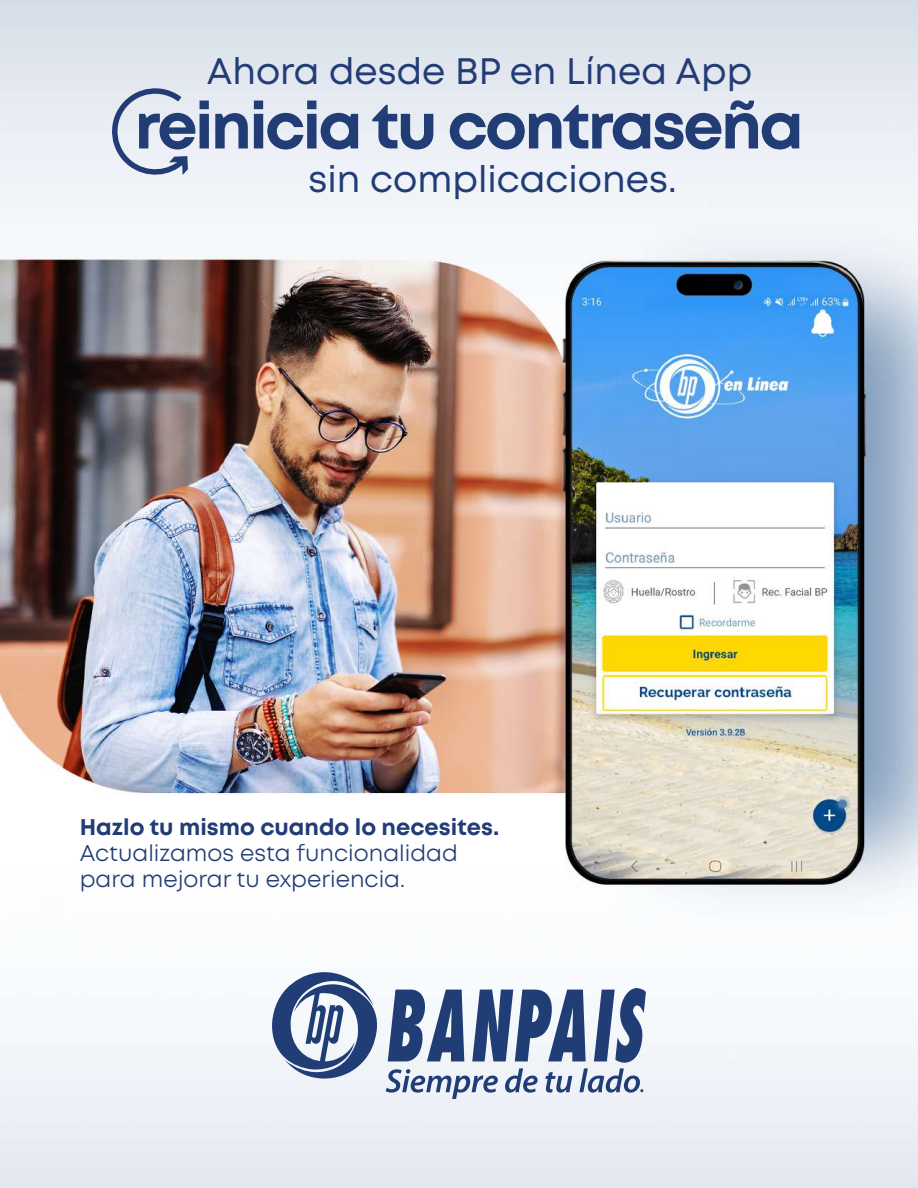
<style>
.page{position:relative;width:918px;height:1188px;background:#fff}
.page>*{position:absolute;margin:0;border:0;box-sizing:border-box;transform-origin:0 0}
.t1{font:700 64.2px "Mont";letter-spacing:-.04em;color:#223c75}
.t2{font:36.9px "Mont";color:#223c75}
.t3{font:36.75px "Mont";color:#223c75}
.t4{font:22.65px/25.8px "Mont";color:#223c75}
.t5{font:700 22.65px "Mont";color:#223c75}
</style>
<div class="page">
<img style="left:0;top:0;width:918px;height:1188px">
<svg style="left:105px;top:81px;width:86px;height:95px;background:#cdd4e2"></svg>
<svg style="left:272px;top:972px;width:374px;height:127px"></svg>
<h3 class="t3" style="left:207px;top:47px;width:547px">Ahora desde BP en Línea App</h3>
<h1 class="t1" style="left:135px;top:84px;width:671px">reinicia tu contraseña</h1>
<h2 class="t2" style="left:309px;top:155px;width:370px">sin complicaciones.</h2>
<p class="t5" style="left:80px;top:812px;width:421px">Hazlo tu mismo cuando lo necesites.</p>
<p class="t4" style="left:80px;top:840px;width:380px">Actualizamos esta funcionalidad para mejorar tu experiencia.</p>
</div>
